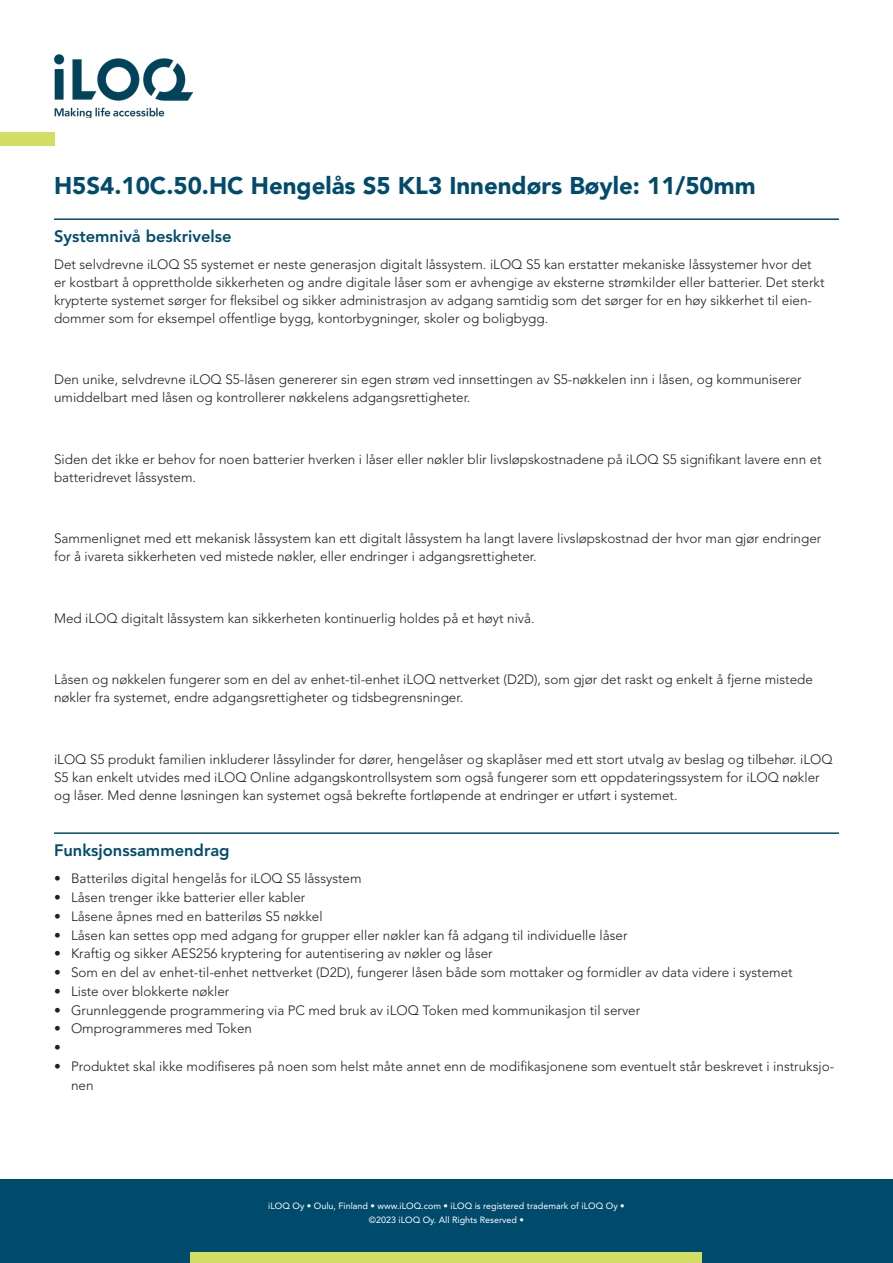
<style>
.page{position:relative;width:893px;height:1263px;background:#fff}
.page>*{position:absolute;margin:0;border:0;box-sizing:border-box;transform-origin:0 0}
.Tuotenimi{font:900 24px "Avenir LT Std";color:#004b6c}
.Otsikko{font:800 16.5px "Avenir LT Std";color:#004b6c}
.nb_NO{font:300 13.5px/18px "Avenir LT Std";color:#231f20}
.t1{font:9px/13.5px "Avenir LT Std";color:#fff;text-align:center}
</style>
<div class="page">
<div style="left:0;top:1179px;width:893px;height:84px;background:#004b6c"></div>
<div style="left:191px;top:1252px;width:511px;height:11px;background:#d4dd64"></div>
<img style="left:54px;top:54px;width:139px;height:64px">
<div style="left:0;top:133px;width:54px;height:13px;background:#d4dd64"></div>
<hr style="left:54px;top:218px;width:785px;height:2px;background:#004b6c">
<hr style="left:54px;top:832px;width:785px;height:2px;background:#004b6c">
<p class="Tuotenimi" style="left:54px;top:171px;width:703px">H5S4.10C.50.HC Hengelås S5 KL3 Innendørs Bøyle: 11/50mm</p>
<p class="Otsikko" style="left:54px;top:227px;width:179px">Systemnivå beskrivelse</p>
<p class="nb_NO" style="left:54px;top:255px;width:772px">Det selvdrevne iLOQ S5 systemet er neste generasjon digitalt låssystem. iLOQ S5 kan erstatter mekaniske låssystemer hvor det er kostbart å opprettholde sikkerheten og andre digitale låser som er avhengige av eksterne strømkilder eller batterier. Det sterkt krypterte systemet sørger for fleksibel og sikker administrasjon av adgang samtidig som det sørger for en høy sikkerhet til eien&shy;dommer som for eksempel offentlige bygg, kontorbygninger, skoler og boligbygg.</p>
<p class="nb_NO" style="left:54px;top:371px;width:749px">Den unike, selvdrevne iLOQ S5-låsen genererer sin egen strøm ved innsettingen av S5-nøkkelen inn i låsen, og kommuniserer umiddelbart med låsen og kontrollerer nøkkelens adgangsrettigheter.</p>
<p class="nb_NO" style="left:54px;top:450px;width:769px">Siden det ikke er behov for noen batterier hverken i låser eller nøkler blir livsløpskostnadene på iLOQ S5 signifikant lavere enn et batteridrevet låssystem.</p>
<p class="nb_NO" style="left:54px;top:530px;width:769px">Sammenlignet med ett mekanisk låssystem kan ett digitalt låssystem ha langt lavere livsløpskostnad der hvor man gjør endringer for å ivareta sikkerheten ved mistede nøkler, eller endringer i adgangsrettigheter.</p>
<p class="nb_NO" style="left:54px;top:609px;width:482px">Med iLOQ digitalt låssystem kan sikkerheten kontinuerlig holdes på et høyt nivå.</p>
<p class="nb_NO" style="left:54px;top:671px;width:760px">Låsen og nøkkelen fungerer som en del av enhet-til-enhet iLOQ nettverket (D2D), som gjør det raskt og enkelt å fjerne mistede nøkler fra systemet, endre adgangsrettigheter og tidsbegrensninger.</p>
<p class="nb_NO" style="left:54px;top:750px;width:780px">iLOQ S5 produkt familien inkluderer låssylinder for dører, hengelåser og skaplåser med ett stort utvalg av beslag og tilbehør. iLOQ<br>S5 kan enkelt utvides med iLOQ Online adgangskontrollsystem som også fungerer som ett oppdateringssystem for iLOQ nøkler og låser. Med denne løsningen kan systemet også bekrefte fortløpende at endringer er utført i systemet.</p>
<p class="Otsikko" style="left:54px;top:841px;width:177px">Funksjonssammendrag</p>
<p class="nb_NO" style="left:54px;top:870px;width:309px">• Batteriløs digital hengelås for iLOQ S5 låssystem</p>
<p class="nb_NO" style="left:54px;top:888px;width:253px">• Låsen trenger ikke batterier eller kabler</p>
<p class="nb_NO" style="left:54px;top:907px;width:270px">• Låsene åpnes med en batteriløs S5 nøkkel</p>
<p class="nb_NO" style="left:54px;top:926px;width:575px">• Låsen kan settes opp med adgang for grupper eller nøkler kan få adgang til individuelle låser</p>
<p class="nb_NO" style="left:54px;top:945px;width:440px">• Kraftig og sikker AES256 kryptering for autentisering av nøkler og låser</p>
<p class="nb_NO" style="left:54px;top:963px;width:740px">• Som en del av enhet-til-enhet nettverket (D2D), fungerer låsen både som mottaker og formidler av data videre i systemet</p>
<p class="nb_NO" style="left:54px;top:982px;width:177px">• Liste over blokkerte nøkler</p>
<p class="nb_NO" style="left:54px;top:1001px;width:588px">• Grunnleggende programmering via PC med bruk av iLOQ Token med kommunikasjon til server</p>
<p class="nb_NO" style="left:54px;top:1020px;width:200px">• Omprogrammeres med Token</p>
<p class="nb_NO" style="left:54px;top:1038px;width:8px">•</p>
<p class="nb_NO" style="left:71px;top:1057px;width:765px;line-height:18.8px;text-indent:-17px">• Produktet skal ikke modifiseres på noen som helst måte annet enn de modifikasjonene som eventuelt står beskrevet i instruksjo&shy;nen</p>
<p class="t1" style="left:268px;top:1199px;width:358px">iLOQ Oy • Oulu, Finland • www.iLOQ.com • iLOQ is registered trademark of iLOQ Oy • ©2023 iLOQ Oy. All Rights Reserved •</p>
</div>
